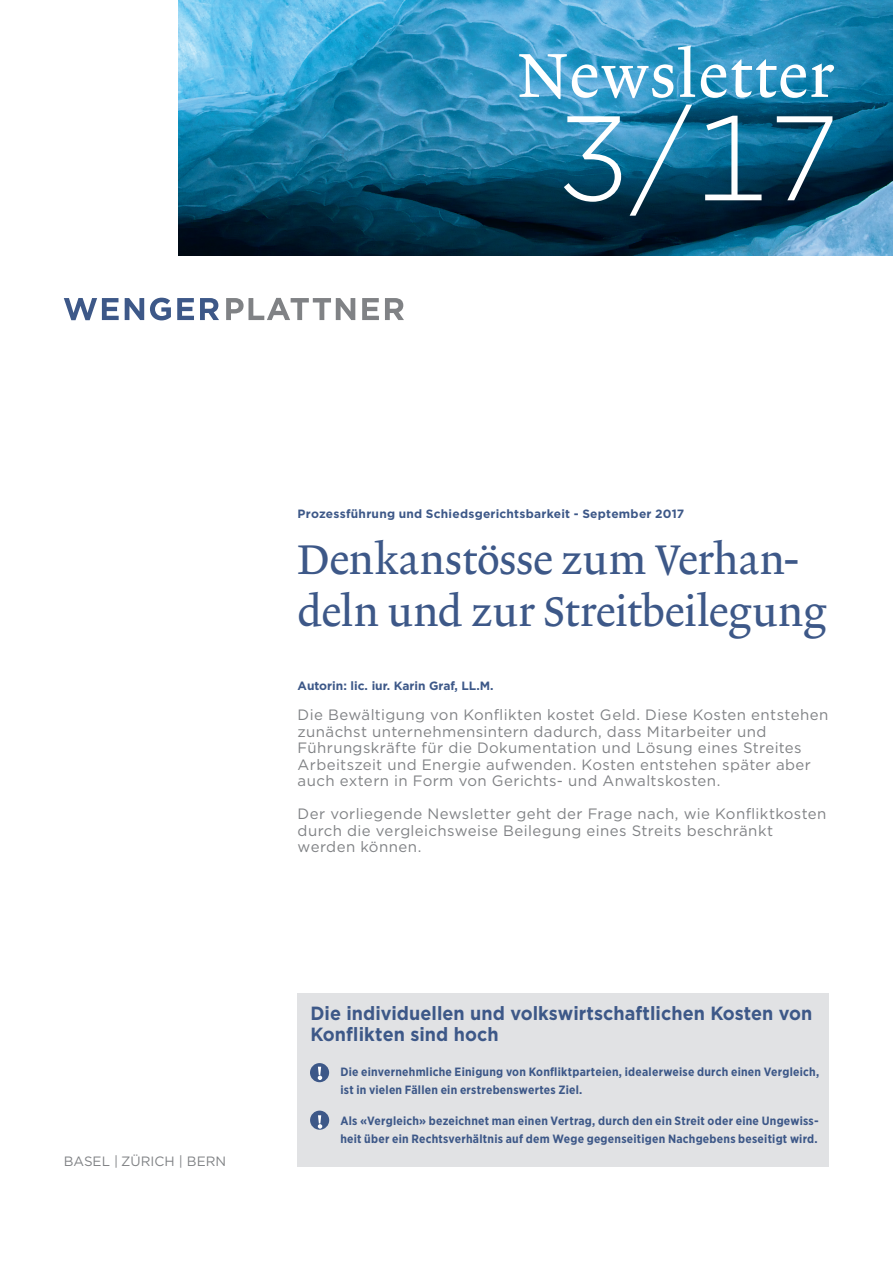
<style>
.page{position:relative;width:893px;height:1263px;background:#fff}
.page>*{position:absolute;margin:0;border:0;box-sizing:border-box;transform-origin:0 0}
.t1{font:300 120px "Gotham";color:#fff}
.t2{font:63px "Lexicon No 2 Roman A";letter-spacing:.02em;color:#fff}
.t3{font:42px/52.5px "Lexicon No 2 Roman A";letter-spacing:-.005em;color:#3d5888}
.t4{font:700 19.05px/21px "Gotham";letter-spacing:.005em;color:#3d5888;scale:.94 1}
.t5{font:15px/16.5px "Gotham";letter-spacing:.025em;color:#808285}
.t6{font:13.5px "Gotham";color:#808285}
.t7{font:700 12px/18px "Gotham Narrow";letter-spacing:.02em;color:#3d5888}
.t8{font:700 12px "Gotham";letter-spacing:.015em;color:#3d5888}
</style>
<div class="page">
<div style="left:298px;top:993px;width:531px;height:174px;background:#e1e2e4"></div>
<div style="left:310px;top:1063px;width:19px;height:19px;background:#3d5888;border-radius:50%"></div>
<svg style="left:318px;top:1067px;width:4px;height:13px"></svg>
<div style="left:310px;top:1110px;width:19px;height:20px;background:#3d5888;border-radius:50%"></div>
<svg style="left:318px;top:1115px;width:4px;height:13px"></svg>
<img style="left:179px;top:0;width:714px;height:255px">
<svg style="left:64px;top:298px;width:55px;height:22px"></svg>
<svg style="left:125px;top:298px;width:19px;height:22px"></svg>
<svg style="left:150px;top:298px;width:21px;height:22px"></svg>
<svg style="left:177px;top:298px;width:17px;height:22px"></svg>
<svg style="left:200px;top:298px;width:19px;height:22px"></svg>
<svg style="left:226px;top:298px;width:129px;height:22px"></svg>
<svg style="left:362px;top:298px;width:17px;height:22px"></svg>
<svg style="left:385px;top:298px;width:19px;height:22px"></svg>
<h2 class="t2" style="left:518px;top:39px;width:318px">Newsletter</h2>
<h1 class="t1" style="left:557px;top:82px;width:283px">3/17</h1>
<p class="t6" style="left:64px;top:1153px;width:164px">BASEL | ZÜRICH | BERN</p>
<p class="t8" style="left:298px;top:506px;width:388px">Prozessführung und Schiedsgerichtsbarkeit - September 2017</p>
<h3 class="t3" style="left:298px;top:535px;width:530px">Denkanstösse zum Verhan&shy;deln und zur Streitbeilegung</h3>
<p class="t8" style="left:298px;top:677px;width:197px">Autorin: lic. iur. Karin Graf, LL.M.</p>
<p class="t5" style="left:298px;top:706px;width:532px">Die Bewältigung von Konflikten kostet Geld. Diese Kosten entstehen zunächst unternehmensintern dadurch, dass Mitarbeiter und Führungskräfte für die Dokumentation und Lösung eines Streites Arbeitszeit und Energie aufwenden. Kosten entstehen später aber auch extern in Form von Gerichts- und Anwaltskosten.</p>
<p class="t5" style="left:298px;top:805px;width:530px">Der vorliegende Newsletter geht der Frage nach, wie Konfliktkosten durch die vergleichsweise Beilegung eines Streits beschränkt werden können.</p>
<p class="t4" style="left:310px;top:1003px;width:536px">Die individuellen und volkswirtschaftlichen Kosten von<br>Konflikten sind hoch</p>
<p class="t7" style="left:340px;top:1063px;width:480px">Die einvernehmliche Einigung von Konfliktparteien, idealerweise durch einen Vergleich, ist in vielen Fällen ein erstrebenswertes Ziel.</p>
<p class="t7" style="left:340px;top:1111px;width:480px">Als «Vergleich» bezeichnet man einen Vertrag, durch den ein Streit oder eine Ungewiss&shy;heit über ein Rechtsverhältnis auf dem Wege gegenseitigen Nachgebens beseitigt wird.</p>
</div>
